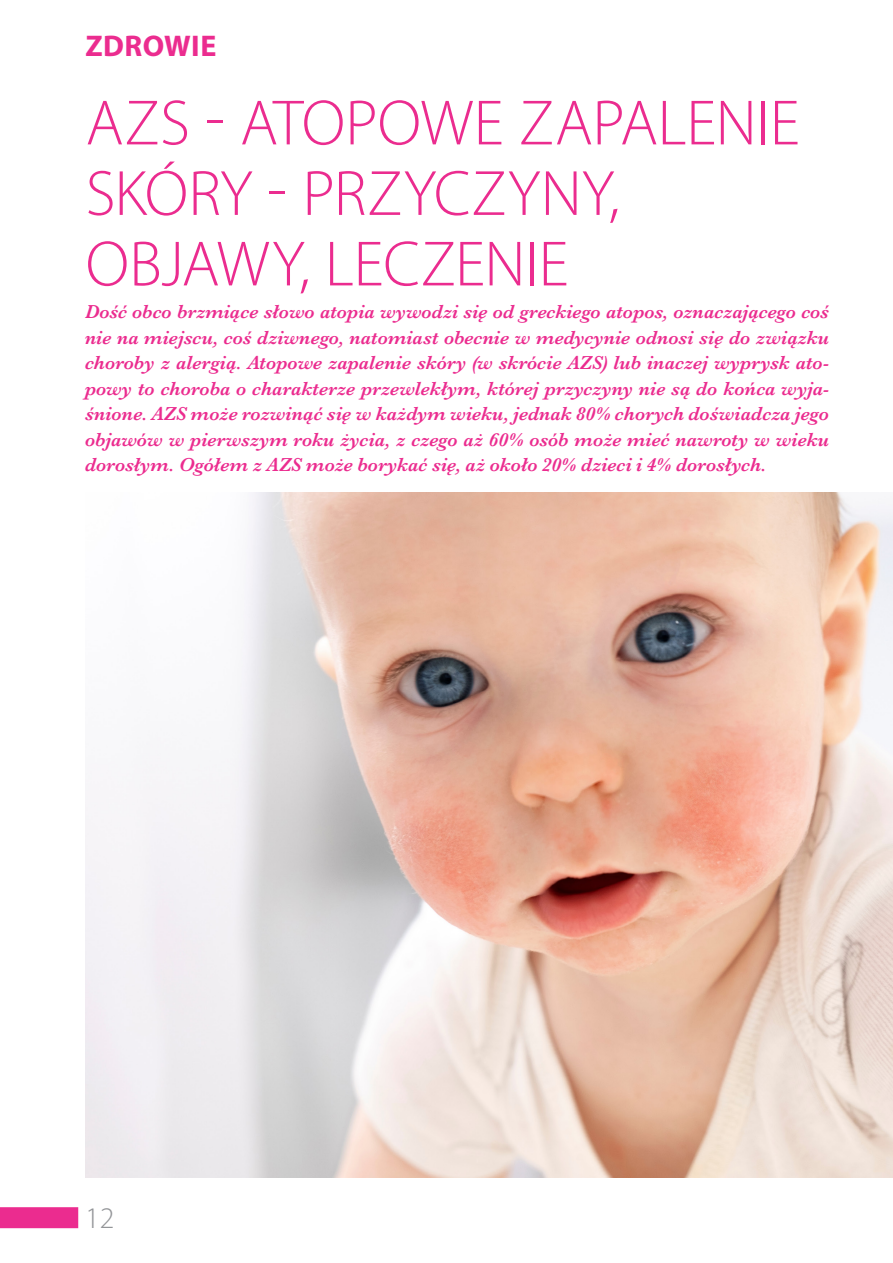
<style>
.page{position:relative;width:893px;height:1263px;background:#fff}
.page>*{position:absolute;margin:0;border:0;box-sizing:border-box;transform-origin:0 0}
.TYTUL_OK{font:300 64.5px/70.5px "Myriad Pro";letter-spacing:-.005em;color:#eb2c8f}
.dział_magenta_L{font:700 30px "Myriad Pro";letter-spacing:.015em;color:#eb2c8f}
.t1{font:300 30px "Myriad Pro";color:#939598}
.TEKST_OK{font:italic 600 19.5px/25.5px "Baskerville";color:#eb2c8f;text-align:justify}
</style>
<div class="page">
<img style="left:85px;top:493px;width:808px;height:684px">
<div style="left:0;top:1207px;width:78px;height:21px;background:#eb2c8f"></div>
<p class="dział_magenta_L" style="left:85px;top:27px;width:133px">ZDROWIE</p>
<p class="TYTUL_OK" style="left:86px;top:89px;width:716px">AZS - ATOPOWE ZAPALENIE<br>SKÓRY - PRZYCZYNY,<br>OBJAWY, LECZENIE</p>
<p class="TEKST_OK" style="left:85px;top:299px;width:746px">Dość obco brzmiące słowo atopia wywodzi się od greckiego atopos, oznaczającego coś nie na miejscu, coś dziwnego, natomiast obecnie w medycynie odnosi się do związku choroby z alergią. Atopowe zapalenie skóry (w skrócie AZS) lub inaczej wyprysk ato&shy;powy to choroba o charakterze przewlekłym, której przyczyny nie są do końca wyja&shy;śnione. AZS może rozwinąć się w każdym wieku, jednak 80% chorych doświadcza jego objawów w pierwszym roku życia, z czego aż 60% osób może mieć nawroty w wieku dorosłym. Ogółem z AZS może borykać się, aż około 20% dzieci i 4% dorosłych.</p>
<h2 class="t1" style="left:85px;top:1201px;width:31px">12</h2>
</div>
